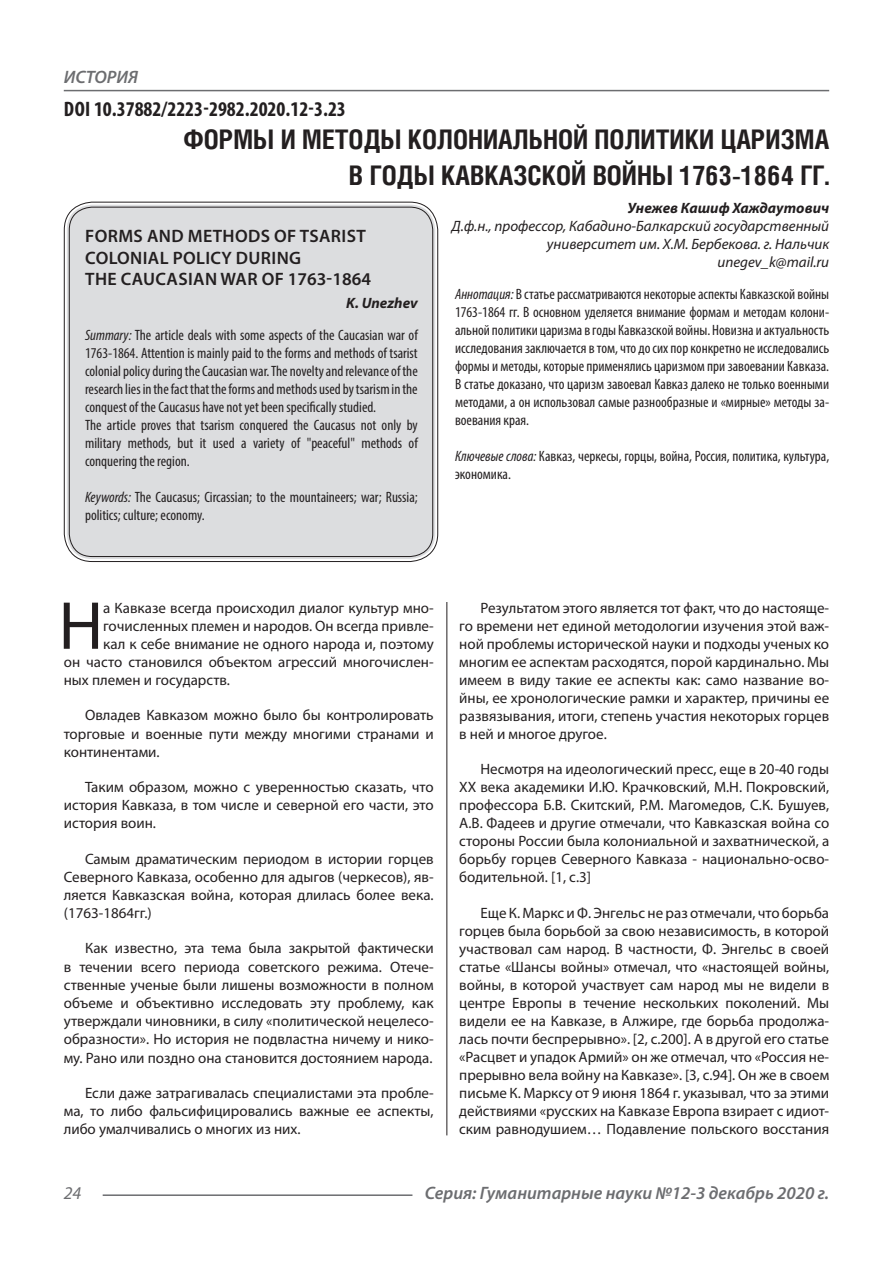
<style>
.page{position:relative;width:893px;height:1263px;background:#fff}
.page>*{position:absolute;margin:0;border:0;box-sizing:border-box;transform-origin:0 0}
.Статья_текст_первый{font:68.4px "Myriad Pro";color:#231f20}
.Статья_название{font:700 27px/36px "Helios Cond C";color:#231f20;text-align:right}
.ДОИ{font:700 condensed 21px "Myriad Pro";color:#231f20}
.Статья_название_англ{font:600 18px/21.6px "Myriad Pro";letter-spacing:.02em;color:#231f20}
.t1{font:italic 600 18px "Myriad Pro";color:#6c6d70}
.t2{font:italic 18px "Myriad Pro";color:#6c6d70}
.Статья_текст{font:15px/18px "Myriad Pro";color:#231f20;text-align:justify}
.Статья_аннотация_тек{font:condensed 15px/18px "Myriad Pro";color:#231f20;text-align:justify}
.Статья_аннотация_анг{font:condensed 15px/18px "Myriad Pro";color:#231f20;text-align:justify}
.Статья_текст_первый-2{font:15px "Myriad Pro";color:#231f20}
.Статья_автор_инфо{font:italic 15px/18px "Myriad Pro";color:#231f20;text-align:right}
.Статья_автор_инфо-2{font:italic 700 15px "Myriad Pro";color:#231f20}
.Статья_автор_англ{font:italic 700 15px "Myriad Pro";color:#231f20}
.s1{font-style:italic}
</style>
<div class="page">
<hr style="left:446px;top:128px;width:1px;height:1007px;background:#231f20">
<hr style="left:103px;top:1194px;width:309px;height:2px;background:#6c6d70">
<hr style="left:64px;top:90px;width:765px;height:1px;background:#6c6d70">
<div style="left:67px;top:205px;width:368px;height:354px;background:#dcdddf;border-radius:26px"></div>
<div style="left:69px;top:207px;width:364px;height:350px;border:1px solid #231f20;border-radius:23px"></div>
<p class="t1" style="left:64px;top:66px;width:76px">ИСТОРИЯ</p>
<p class="ДОИ" style="left:64px;top:96px;width:283px">DOI 10.37882/2223-2982.2020.12-3.23</p>
<p class="Статья_название" style="left:183px;top:121px;width:647px">ФОРМЫ И МЕТОДЫ КОЛОНИАЛЬНОЙ ПОЛИТИКИ ЦАРИЗМА<br>В ГОДЫ КАВКАЗСКОЙ ВОЙНЫ 1763-1864 ГГ.</p>
<p class="Статья_автор_инфо-2" style="left:627px;top:198px;width:203px">Унежев Кашиф Хаждаутович</p>
<p class="Статья_автор_инфо" style="left:452px;top:217px;width:379px">Д.ф.н., профессор, Кабадино-Балкарский государственный университет им. Х.М. Бербекова. г. Нальчик</p>
<p class="Статья_автор_инфо" style="left:717px;top:253px;width:113px">unegev_k@mail.ru</p>
<p class="Статья_аннотация_тек" style="left:455px;top:285px;width:376px"><span class="s1">Аннотация:</span> В статье рассматриваются некоторые аспекты Кавказской войны 1763-1864 гг. В основном уделяется внимание формам и методам колони&shy;альной политики царизма в годы Кавказской войны. Новизна и актуальность исследования заключается в том, что до сих пор конкретно не исследовались формы и методы, которые применялись царизмом при завоевании Кавказа.</p>
<p class="Статья_аннотация_тек" style="left:455px;top:375px;width:376px">В статье доказано, что царизм завоевал Кавказ далеко не только военными методами, а он использовал самые разнообразные и «мирные» методы за&shy;воевания края.</p>
<p class="Статья_аннотация_тек" style="left:455px;top:447px;width:376px"><span class="s1">Ключевые слова:</span> Кавказ, черкесы, горцы, война, Россия, политика, культура, экономика.</p>
<p class="Статья_название_англ" style="left:85px;top:225px;width:287px">FORMS AND METHODS OF TSARIST<br>COLONIAL POLICY DURING<br>THE CAUCASIAN WAR OF 1763-1864</p>
<p class="Статья_автор_англ" style="left:346px;top:293px;width:73px">K. Unezhev</p>
<p class="Статья_аннотация_анг" style="left:85px;top:326px;width:334px"><span class="s1">Summary:</span> The article deals with some aspects of the Caucasian war of 1763-1864. Attention is mainly paid to the forms and methods of tsarist colonial policy during the Caucasian war. The novelty and relevance of the research lies in the fact that the forms and methods used by tsarism in the conquest of the Caucasus have not yet been specifically studied.</p>
<p class="Статья_аннотация_анг" style="left:85px;top:416px;width:334px">The article proves that tsarism conquered the Caucasus not only by military methods, but it used a variety of "peaceful" methods of conquering the region.</p>
<p class="Статья_аннотация_анг" style="left:85px;top:488px;width:334px"><span class="s1">Keywords:</span> The Caucasus; Circassian; to the mountaineers; war; Russia; politics; culture; economy.</p>
<p class="Статья_текст_первый" style="left:59px;top:584px;width:46px">Н</p>
<p class="Статья_текст_первый-2" style="left:103px;top:598px;width:332px">а Кавказе всегда происходил диалог культур мно-</p>
<p class="Статья_текст_первый-2" style="left:103px;top:616px;width:332px">гочисленных племен и народов. Он всегда привле-</p>
<p class="Статья_текст_первый-2" style="left:103px;top:634px;width:332px">кал к себе внимание не одного народа и, поэтому</p>
<p class="Статья_текст_первый-2" style="left:64px;top:653px;width:371px">он часто становился объектом агрессий многочислен-</p>
<p class="Статья_текст_первый-2" style="left:64px;top:671px;width:168px">ных племен и государств.</p>
<p class="Статья_текст" style="left:64px;top:706px;width:371px;text-indent:21px">Овладев Кавказом можно было бы контролировать торговые и военные пути между многими странами и континентами.</p>
<p class="Статья_текст" style="left:64px;top:778px;width:371px;text-indent:21px">Таким образом, можно с уверенностью сказать, что история Кавказа, в том числе и северной его части, это история воин.</p>
<p class="Статья_текст" style="left:64px;top:849px;width:371px;text-indent:21px">Самым драматическим периодом в истории горцев Северного Кавказа, особенно для адыгов (черкесов), яв&shy;ляется Кавказская война, которая длилась более века. (1763-1864гг.)</p>
<p class="Статья_текст" style="left:64px;top:939px;width:371px;text-indent:21px">Как известно, эта тема была закрытой фактически в течении всего периода советского режима. Отече&shy;ственные ученые были лишены возможности в полном объеме и объективно исследовать эту проблему, как утверждали чиновники, в силу «политической нецелесо&shy;образности». Но история не подвластна ничему и нико&shy;му. Рано или поздно она становится достоянием народа.</p>
<p class="Статья_текст" style="left:64px;top:1083px;width:371px;text-indent:21px">Если даже затрагивалась специалистами эта пробле&shy;ма, то либо фальсифицировались важные ее аспекты, либо умалчивались о многих из них.</p>
<p class="Статья_текст" style="left:459px;top:598px;width:371px;text-indent:21px">Результатом этого является тот факт, что до настояще&shy;го времени нет единой методологии изучения этой важ&shy;ной проблемы исторической науки и подходы ученых ко многим ее аспектам расходятся, порой кардинально. Мы имеем в виду такие ее аспекты как: само название во&shy;йны, ее хронологические рамки и характер, причины ее развязывания, итоги, степень участия некоторых горцев в ней и многое другое.</p>
<p class="Статья_текст" style="left:459px;top:760px;width:371px;text-indent:21px">Несмотря на идеологический пресс, еще в 20-40 годы ХХ века академики И.Ю. Крачковский, М.Н. Покровский, профессора Б.В. Скитский, Р.М. Магомедов, С.К. Бушуев, А.В. Фадеев и другие отмечали, что Кавказская война со стороны России была колониальной и захватнической, а борьбу горцев Северного Кавказа - национально-осво&shy;бодительной. [1, с.3]</p>
<p class="Статья_текст" style="left:459px;top:903px;width:371px;text-indent:21px">Еще К. Маркс и Ф. Энгельс не раз отмечали, что борьба горцев была борьбой за свою независимость, в которой участвовал сам народ. В частности, Ф. Энгельс в своей статье «Шансы войны» отмечал, что «настоящей войны, войны, в которой участвует сам народ мы не видели в центре Европы в течение нескольких поколений. Мы видели ее на Кавказе, в Алжире, где борьба продолжа&shy;лась почти беспрерывно». [2, с.200]. А в другой его статье «Расцвет и упадок Армий» он же отмечал, что «Россия не&shy;прерывно вела войну на Кавказе». [3, с.94]. Он же в своем письме К. Марксу от 9 июня 1864 г. указывал, что за этими действиями «русских на Кавказе Европа взирает с идиот&shy;ским равнодушием… Подавление польского восстания</p>
<p class="t2" style="left:64px;top:1182px;width:19px">24</p>
<p class="t1" style="left:425px;top:1182px;width:406px">Серия: Гуманитарные науки №12-3 декабрь 2020 г.</p>
</div>
